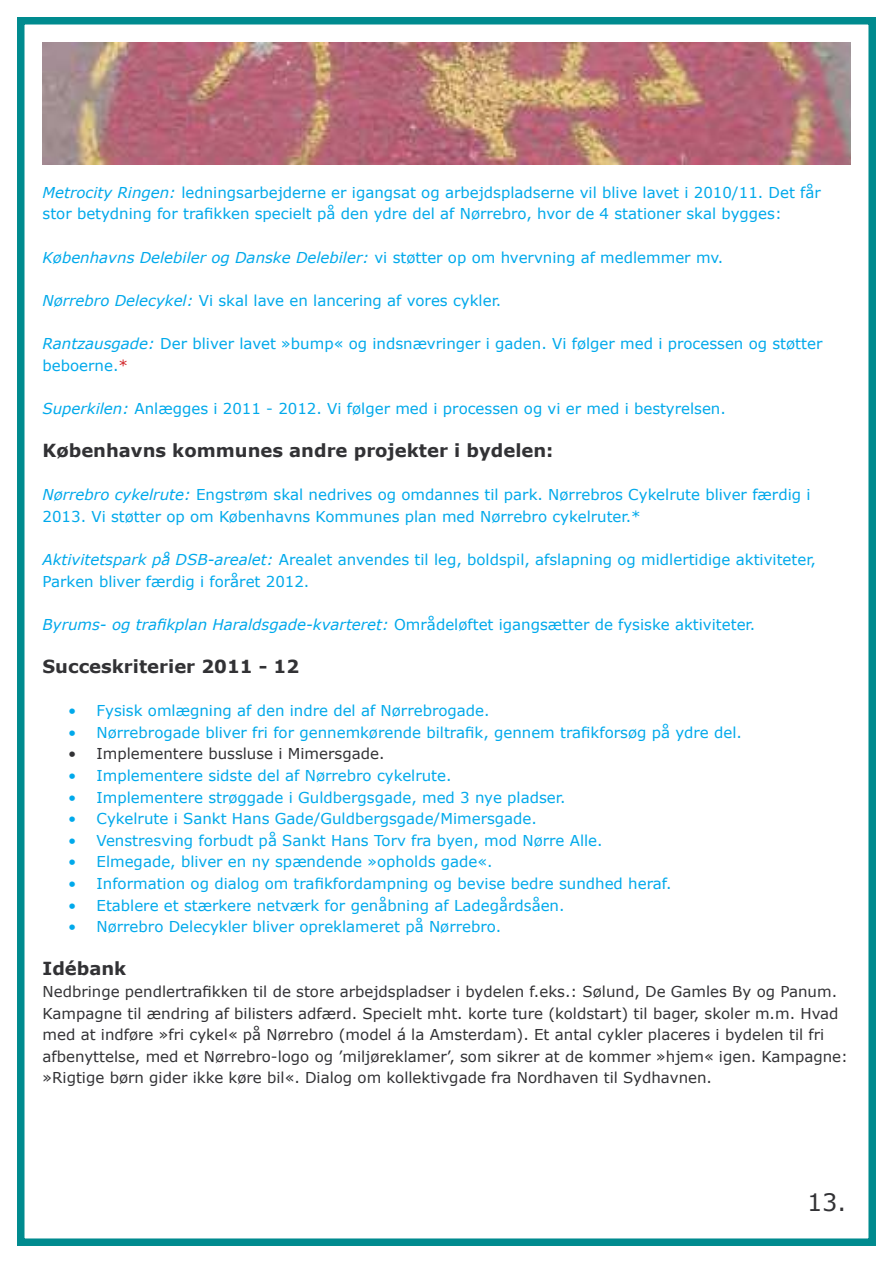
<style>
.page{position:relative;width:893px;height:1263px;background:#fff}
.page>*{position:absolute;margin:0;border:0;box-sizing:border-box;transform-origin:0 0}
.t1{font:24px "Verdana";color:#323235}
.t2{font:700 18px "Verdana";color:#323235}
.t3{font:15px/21.6px "Verdana";color:#00a9eb}
.t4{font:15px/21.6px "Verdana";color:#323235}
.t5{font:italic 15px "Verdana";color:#00a9eb}
.s1{font-style:italic}
.s2{font-style:normal}
.s3{color:#d2282c}
</style>
<div class="page">
<div style="left:17px;top:17px;width:859px;height:1229px;border:8px solid #008b8f"></div>
<img style="left:43px;top:42px;width:808px;height:122px">
<p class="t3" style="left:43px;top:181px;width:780px"><span class="s1">Metrocity Ringen:</span> ledningsarbejderne er igangsat og arbejdspladserne vil blive lavet i 2010/11. Det får stor betydning for trafikken specielt på den ydre del af Nørrebro, hvor de 4 stationer skal bygges:</p>
<p class="t5" style="left:43px;top:247px;width:682px">Københavns Delebiler og Danske Delebiler: <span class="s2">vi støtter op om hvervning af medlemmer mv.</span></p>
<p class="t3" style="left:43px;top:289px;width:460px"><span class="s1">Nørrebro Delecykel:</span> Vi skal lave en lancering af vores cykler.</p>
<p class="t3" style="left:43px;top:332px;width:781px"><span class="s1">Rantzausgade:</span> Der bliver lavet »bump« og indsnævringer i gaden. Vi følger med i processen og støtter beboerne.<span class="s3">*</span></p>
<p class="t3" style="left:43px;top:397px;width:685px"><span class="s1">Superkilen:</span> Anlægges i 2011 - 2012. Vi følger med i processen og vi er med i bestyrelsen.</p>
<p class="t2" style="left:43px;top:439px;width:512px">Københavns kommunes andre projekter i bydelen:</p>
<p class="t3" style="left:43px;top:483px;width:769px"><span class="s1">Nørrebro cykelrute:</span> Engstrøm skal nedrives og omdannes til park. Nørrebros Cykelrute bliver færdig i<br>2013. Vi støtter op om Københavns Kommunes plan med Nørrebro cykelruter.*</p>
<p class="t3" style="left:43px;top:548px;width:775px"><span class="s1">Aktivitetspark på DSB-arealet:</span> Arealet anvendes til leg, boldspil, afslapning og midlertidige aktiviteter,<br>Parken bliver færdig i foråret 2012.</p>
<p class="t3" style="left:43px;top:613px;width:714px"><span class="s1">Byrums- og trafikplan Haraldsgade-kvarteret:</span> Områdeløftet igangsætter de fysiske aktiviteter.</p>
<p class="t2" style="left:43px;top:655px;width:258px">Succeskriterier 2011 - 12</p>
<p class="t3" style="left:68px;top:699px;width:423px">• Fysisk omlægning af den indre del af Nørrebrogade.</p>
<p class="t3" style="left:68px;top:721px;width:675px">• Nørrebrogade bliver fri for gennemkørende biltrafik, gennem trafikforsøg på ydre del.</p>
<p class="t4" style="left:68px;top:743px;width:318px">• Implementere bussluse i Mimersgade.</p>
<p class="t3" style="left:68px;top:764px;width:385px">• Implementere sidste del af Nørrebro cykelrute.</p>
<p class="t3" style="left:68px;top:786px;width:499px">• Implementere strøggade i Guldbergsgade, med 3 nye pladser.</p>
<p class="t3" style="left:68px;top:807px;width:470px">• Cykelrute i Sankt Hans Gade/Guldbergsgade/Mimersgade.</p>
<p class="t3" style="left:68px;top:829px;width:536px">• Venstresving forbudt på Sankt Hans Torv fra byen, mod Nørre Alle.</p>
<p class="t3" style="left:68px;top:851px;width:426px">• Elmegade, bliver en ny spændende »opholds gade«.</p>
<p class="t3" style="left:68px;top:872px;width:605px">• Information og dialog om trafikfordampning og bevise bedre sundhed heraf.</p>
<p class="t3" style="left:68px;top:894px;width:498px">• Etablere et stærkere netværk for genåbning af Ladegårdsåen.</p>
<p class="t3" style="left:68px;top:915px;width:435px">• Nørrebro Delecykler bliver opreklameret på Nørrebro.</p>
<p class="t2" style="left:43px;top:957px;width:85px">Idébank</p>
<p class="t4" style="left:43px;top:980px;width:807px">Nedbringe pendlertrafikken til de store arbejdspladser i bydelen f.eks.: Sølund, De Gamles By og Panum.<br>Kampagne til ændring af bilisters adfærd. Specielt mht. korte ture (koldstart) til bager, skoler m.m. Hvad med at indføre »fri cykel« på Nørrebro (model á la Amsterdam). Et antal cykler placeres i bydelen til fri afbenyttelse, med et Nørrebro-logo og ’miljøreklamer’, som sikrer at de kommer »hjem« igen. Kampagne: »Rigtige børn gider ikke køre bil«. Dialog om kollektivgade fra Nordhaven til Sydhavnen.</p>
<h1 class="t1" style="left:807px;top:1187px;width:41px">13.</h1>
</div>
